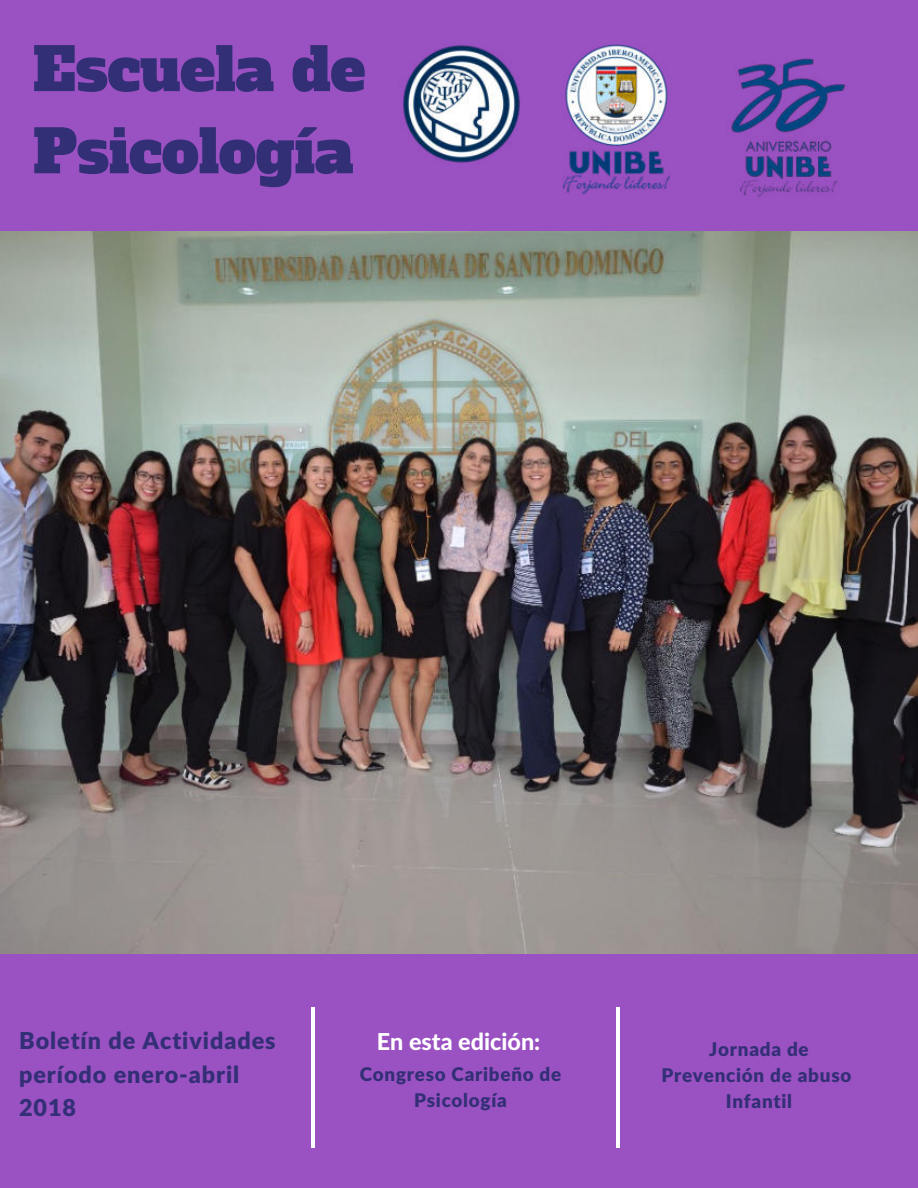
<style>
.page{position:relative;width:918px;height:1188px;background:#fff}
.page>*{position:absolute;margin:0;border:0;box-sizing:border-box;transform-origin:0 0}
.t1{font:59.1px/82.2px "Alfa Slab One";color:#332f76}
.t2{font:900 23.4px/33.8px "Lato";letter-spacing:.04em;color:#332f76}
.t3{font:800 23.4px "Lato";color:#fff}
.t4{font:900 18.9px/26px "Lato";letter-spacing:.04em;color:#332f76;text-align:center}
.t5{font:900 18.75px/25.8px "Lato";letter-spacing:.04em;color:#332f76;text-align:center}
</style>
<div class="page">
<img style="left:0;top:231px;width:918px;height:723px">
<div style="left:0;top:0;width:918px;height:231px;background:#9a51c2"></div>
<div style="left:0;top:954px;width:918px;height:234px;background:#9a51c2"></div>
<hr style="left:312px;top:1007px;width:3px;height:140px;background:#fff">
<hr style="left:617px;top:1007px;width:3px;height:140px;background:#fff">
<img style="left:403px;top:45px;width:117px;height:118px">
<img style="left:563px;top:44px;width:107px;height:150px">
<img style="left:727px;top:58px;width:119px;height:139px">
<h1 class="t1" style="left:33px;top:29px;width:334px">Escuela de<br>Psicología</h1>
<p class="t2" style="left:19px;top:1022px;width:258px">Boletín de Actividades período enero-abril<br>2018</p>
<p class="t3" style="left:377px;top:1024px;width:165px">En esta edición:</p>
<p class="t5" style="left:360px;top:1061px;width:203px">Congreso Caribeño de<br>Psicología</p>
<p class="t4" style="left:661px;top:1036px;width:192px">Jornada de<br>Prevención de abuso<br>Infantil</p>
</div>
